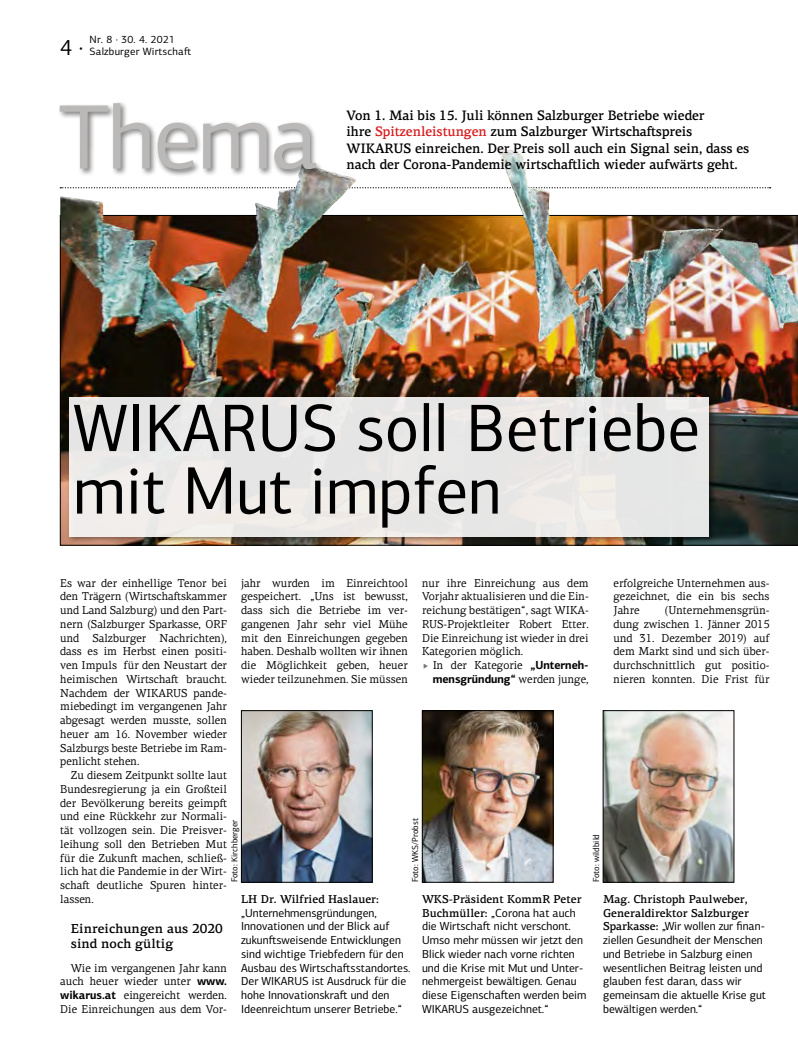
<style>
.page{position:relative;width:798px;height:1063px;background:#fff}
.page>*{position:absolute;margin:0;border:0;box-sizing:border-box;transform-origin:0 0}
.t1{font:91.88px "PF Centro Sans Pro";color:#bab9b8}
.t2{font:67.5px/62.5px "PF Centro Sans Pro";color:#000;scale:.96 1}
.t3{font:22.5px "PF Centro Sans Pro";color:#000;scale:.96 1}
.t4{font:500 13.75px/16.2px "PF Centro Serif Pro";letter-spacing:-.01em;color:#000;scale:.96 1}
.t5{font:500 13.12px/15px "PF Centro Serif Pro";color:#000}
.t6{font:11.75px/13.8px "PF Centro Sans Pro";color:#000}
.t7{font:700 11.75px "PF Centro Sans Pro";color:#000;scale:.96 1}
.t8{font:11.5px/13.8px "PF Centro Serif Pro";color:#000;text-align:justify;scale:.96 1}
.t9{font:500 11.5px/13.8px "PF Centro Serif Pro";color:#000}
.t10{font:10.62px/11.9px "PF Centro Sans Pro";letter-spacing:.02em;color:#000}
.t11{font:8.75px "PF Centro Sans Pro";color:#000}
.s1{color:#d81c1e}
.s2{font-family:"PF Centro Sans Pro";font-weight:700;font-size:11.75px}
.s3{font-family:"PF Centro Serif Pro";font-weight:400;font-size:11.5px}
.s4{font-family:"PF Centro Serif Pro";font-weight:500;font-size:11.5px}
</style>
<div class="page">
<img style="left:60px;top:215px;width:737px;height:330px">
<svg style="left:562px;top:187px;width:208px;height:1px"></svg>
<div style="left:66px;top:394px;width:650px;height:150px;background:#000;opacity:.5"></div>
<div style="left:69px;top:397px;width:640px;height:139px;background:#e8e7e6"></div>
<img style="left:604px;top:712px;width:127px;height:168px">
<div style="left:602px;top:710px;width:131px;height:172px;border:1px solid #000"></div>
<img style="left:424px;top:712px;width:127px;height:168px">
<div style="left:422px;top:710px;width:131px;height:172px;border:1px solid #000"></div>
<img style="left:243px;top:712px;width:127px;height:168px">
<div style="left:241px;top:710px;width:131px;height:172px;border:1px solid #000"></div>
<img style="left:60px;top:149px;width:502px;height:71px">
<div style="left:58px;top:101px;width:265px;height:76px;background:#000;opacity:.5"></div>
<h3 class="t3" style="left:60px;top:33px;width:25px">4 ·</h3>
<p class="t10" style="left:89px;top:33px;width:103px">Nr. 8 · 30. 4. 2021<br>Salzburger Wirtschaft</p>
<h1 class="t1" style="left:58px;top:82px;width:263px">Thema</h1>
<p class="t4" style="left:346px;top:107px;width:421px">Von 1. Mai bis 15. Juli können Salzburger Betriebe wieder<br>ihre <span class="s1">Spitzenleistungen</span> zum Salzburger Wirtschaftspreis WIKARUS einreichen. Der Preis soll auch ein Signal sein, dass es nach der Corona-Pandemie wirtschaftlich wieder aufwärts geht.</p>
<h2 class="t2" style="left:73px;top:397px;width:654px">WIKARUS soll Betriebe mit Mut impfen</h2>
<p class="t8" style="left:613px;top:576px;width:164px">erfolgreiche Unternehmen aus&shy;gezeichnet, die ein bis sechs Jahre</p>
<p class="t8" style="left:60px;top:576px;width:175px">Es war der einhellige Tenor bei den Trägern (Wirtschaftskammer und Land Salzburg) und den Part&shy;nern (Salzburger Sparkasse, ORF und Salzburger Nachrichten), dass es im Herbst einen positi&shy;ven Impuls für den Neustart der heimischen Wirtschaft braucht.<br>Nachdem der WIKARUS pande&shy;miebedingt im vergangenen Jahr abgesagt werden musste, sollen heuer am 16. November wieder Salzburgs beste Betriebe im Ram&shy;penlicht stehen.</p>
<p class="t8" style="left:60px;top:768px;width:175px;text-indent:11px">Zu diesem Zeitpunkt sollte laut Bundesregierung ja ein Großteil der Bevölkerung bereits geimpft und eine Rückkehr zur Normali&shy;tät vollzogen sein. Die Preisver&shy;leihung soll den Betrieben Mut für die Zukunft machen, schließ&shy;lich hat die Pandemie in der Wirt&shy;schaft deutliche Spuren hinter&shy;lassen.</p>
<p class="t5" style="left:71px;top:921px;width:153px">Einreichungen aus 2020 sind noch gültig</p>
<p class="t8" style="left:60px;top:961px;width:175px;text-indent:11px">Wie im vergangenen Jahr kann auch heuer wieder unter <span class="s2">www. wikarus.at</span> eingereicht werden.<br>Die Einreichungen aus dem Vor-</p>
<p class="t8" style="left:241px;top:576px;width:175px">jahr wurden im Einreichtool gespeichert. „Uns ist bewusst, dass sich die Betriebe im ver&shy;gangenen Jahr sehr viel Mühe mit den Einreichungen gegeben haben. Deshalb wollten wir ihnen die Möglichkeit geben, heuer wieder teilzunehmen. Sie müssen</p>
<p class="t8" style="left:422px;top:576px;width:175px">nur ihre Einreichung aus dem Vorjahr aktualisieren und die Ein&shy;reichung bestätigen“, sagt WIKA-RUS-Projektleiter Robert Etter.<br>Die Einreichung ist wieder in drei Kategorien möglich.</p>
<p class="t8" style="left:613px;top:603px;width:164px;text-indent:51px">(Unternehmensgrün&shy;dung zwischen 1. Jänner 2015 und 31. Dezember 2019) auf dem Markt sind und sich über&shy;durchschnittlich gut positio&shy;nieren konnten. Die Frist für</p>
<p class="t8" style="left:432px;top:658px;width:164px">In der Kategorie <span class="s2">„Unterneh-</span></p>
<p class="t7" style="left:432px;top:671px;width:164px">mensgründung“ <span class="s3">werden junge,</span></p>
<p class="t11" style="left:229px;top:882px;width:64px;rotate:-90deg">Foto: Kirchberger</p>
<p class="t11" style="left:410px;top:882px;width:65px;rotate:-90deg">Foto: WKS/Probst</p>
<p class="t11" style="left:590px;top:882px;width:50px;rotate:-90deg">Foto: wildbild</p>
<p class="t9" style="left:241px;top:892px;width:139px">LH Dr. Wilfried Haslauer:</p>
<p class="t6" style="left:241px;top:906px;width:171px">„Unternehmensgründungen,<br>Innovationen und der Blick auf zukunftsweisende Entwicklungen sind wichtige Triebfedern für den<br>Ausbau des Wirtschaftsstandortes.<br>Der WIKARUS ist Ausdruck für die hohe Innovationskraft und den<br>Ideenreichtum unserer Betriebe.“</p>
<p class="t9" style="left:602px;top:892px;width:147px">Mag. Christoph Paulweber,<br>Generaldirektor Salzburger</p>
<p class="t6" style="left:602px;top:920px;width:164px"><span class="s4">Sparkasse:</span> „Wir wollen zur finan&shy;ziellen Gesundheit der Menschen und Betriebe in Salzburg einen wesentlichen Beitrag leisten und glauben fest daran, dass wir gemeinsam die aktuelle Krise gut bewältigen werden.“</p>
<p class="t9" style="left:422px;top:892px;width:161px">WKS-Präsident KommR Peter</p>
<p class="t6" style="left:422px;top:906px;width:166px"><span class="s4">Buchmüller:</span> „Corona hat auch die Wirtschaft nicht verschont.<br>Umso mehr müssen wir jetzt den<br>Blick wieder nach vorne richten und die Krise mit Mut und Unter&shy;nehmergeist bewältigen. Genau diese Eigenschaften werden beim<br>WIKARUS ausgezeichnet.“</p>
</div>
